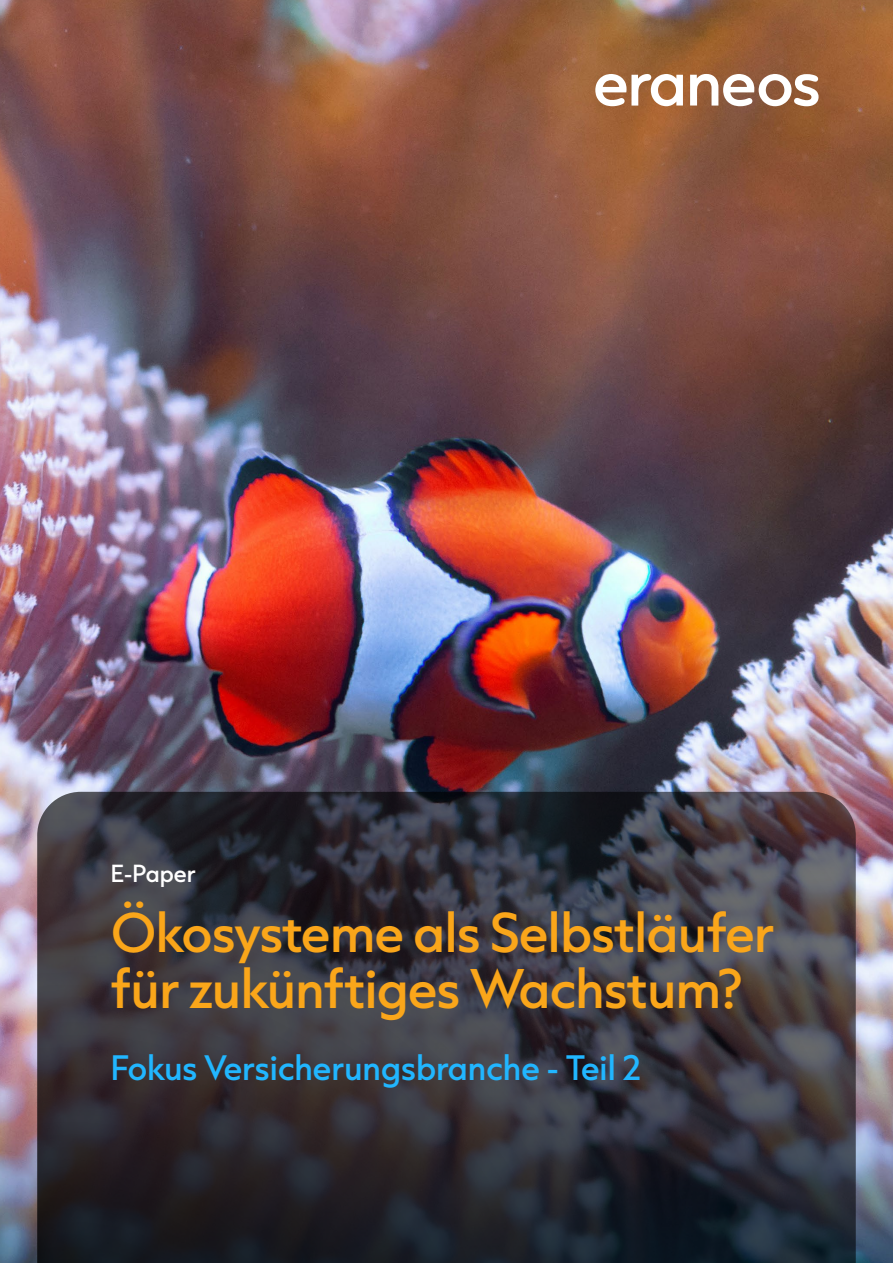
<style>
.page{position:relative;width:893px;height:1263px;background:#fff}
.page>*{position:absolute;margin:0;border:0;box-sizing:border-box;transform-origin:0 0}
.t1{font:500 47.4px/56.8px "Capitana";letter-spacing:-.01em;color:#faa61a}
.t2{font:500 30px "Capitana";color:#21b6ff}
.t3{font:500 21px "Capitana";color:#fff}
</style>
<div class="page">
<img style="left:0;top:0;width:893px;height:1263px">
<svg style="left:37px;top:792px;width:819px;height:471px"></svg>
<svg style="left:690px;top:74px;width:129px;height:32px"></svg>
<svg style="left:595px;top:74px;width:88px;height:32px"></svg>
<p class="t3" style="left:111px;top:858px;width:87px">E-Paper</p>
<p class="t1" style="left:111px;top:902px;width:665px">Ökosysteme als Selbstläufer für zukünftiges Wachstum?</p>
<p class="t2" style="left:111px;top:1046px;width:532px">Fokus Versicherungsbranche - Teil 2</p>
</div>
